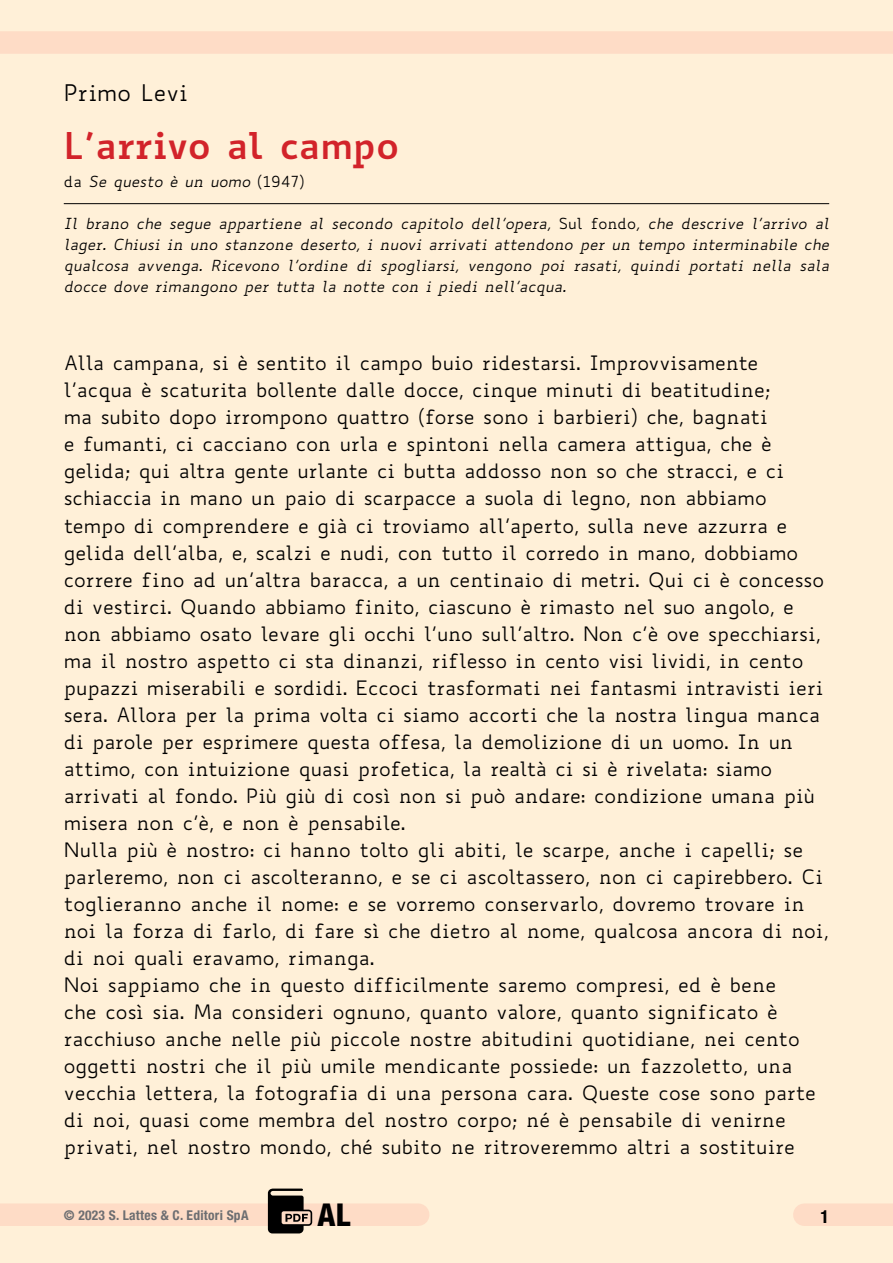
<style>
.page{position:relative;width:893px;height:1263px;background:#fff0d8}
.page>*{position:absolute;margin:0;border:0;box-sizing:border-box;transform-origin:0 0}
.t1{font:700 36px "Biancoenero";color:#d2232a}
.t2{font:800 condensed 31.5px "Helvetica Neue LT Std";color:#000}
.t3{font:22.5px "Biancoenero";color:#000}
.t4{font:19.5px/27px "Biancoenero";letter-spacing:-.005em;color:#000}
.t5{font:700 condensed 18px "Helvetica Neue LT Std";color:#000}
.t6{font:italic 15px/21px "Biancoenero";color:#000;text-align:justify}
.t7{font:700 condensed 13.5px "Helvetica Neue LT Std";letter-spacing:.02em;color:#6d6e71}
.s1{font-style:normal}
</style>
<div class="page">
<div style="left:0;top:1203px;width:418px;height:23px;background:#fedcc6"></div>
<div style="left:0;top:31px;width:893px;height:23px;background:#fedcc6"></div>
<hr style="left:64px;top:203px;width:765px;height:1px;background:#000">
<div style="left:804px;top:1203px;width:89px;height:23px;background:#fedcc6"></div>
<svg style="left:268px;top:1188px;width:44px;height:45px"></svg>
<p class="t3" style="left:64px;top:78px;width:126px">Primo Levi</p>
<h1 class="t1" style="left:64px;top:114px;width:337px">L’arrivo al campo</h1>
<p class="t6" style="left:64px;top:171px;width:242px"><span class="s1">da</span> Se questo è un uomo <span class="s1">(1947)</span></p>
<p class="t6" style="left:64px;top:213px;width:767px">Il brano che segue appartiene al secondo capitolo dell’opera, <span class="s1">Sul fondo</span>, che descrive l’arrivo al lager. Chiusi in uno stanzone deserto, i nuovi arrivati attendono per un tempo interminabile che qualcosa avvenga. Ricevono l’ordine di spogliarsi, vengono poi rasati, quindi portati nella sala docce dove rimangono per tutta la notte con i piedi nell’acqua.</p>
<p class="t4" style="left:64px;top:349px;width:766px">Alla campana, si è sentito il campo buio ridestarsi. Improvvisamente l’acqua è scaturita bollente dalle docce, cinque minuti di beatitudine;<br>ma subito dopo irrompono quattro (forse sono i barbieri) che, bagnati<br>e fumanti, ci cacciano con urla e spintoni nella camera attigua, che è gelida; qui altra gente urlante ci butta addosso non so che stracci, e ci schiaccia in mano un paio di scarpacce a suola di legno, non abbiamo tempo di comprendere e già ci troviamo all’aperto, sulla neve azzurra e gelida dell’alba, e, scalzi e nudi, con tutto il corredo in mano, dobbiamo correre fino ad un’altra baracca, a un centinaio di metri. Qui ci è concesso di vestirci. Quando abbiamo finito, ciascuno è rimasto nel suo angolo, e non abbiamo osato levare gli occhi l’uno sull’altro. Non c’è ove specchiarsi, ma il nostro aspetto ci sta dinanzi, riflesso in cento visi lividi, in cento pupazzi miserabili e sordidi. Eccoci trasformati nei fantasmi intravisti ieri sera. Allora per la prima volta ci siamo accorti che la nostra lingua manca di parole per esprimere questa offesa, la demolizione di un uomo. In un attimo, con intuizione quasi profetica, la realtà ci si è rivelata: siamo arrivati al fondo. Più giù di così non si può andare: condizione umana più misera non c’è, e non è pensabile.<br>Nulla più è nostro: ci hanno tolto gli abiti, le scarpe, anche i capelli; se parleremo, non ci ascolteranno, e se ci ascoltassero, non ci capirebbero. Ci toglieranno anche il nome: e se vorremo conservarlo, dovremo trovare in noi la forza di farlo, di fare sì che dietro al nome, qualcosa ancora di noi, di noi quali eravamo, rimanga.<br>Noi sappiamo che in questo difficilmente saremo compresi, ed è bene<br>che così sia. Ma consideri ognuno, quanto valore, quanto significato è racchiuso anche nelle più piccole nostre abitudini quotidiane, nei cento oggetti nostri che il più umile mendicante possiede: un fazzoletto, una vecchia lettera, la fotografia di una persona cara. Queste cose sono parte di noi, quasi come membra del nostro corpo; né è pensabile di venirne privati, nel nostro mondo, ché subito ne ritroveremmo altri a sostituire</p>
<p class="t7" style="left:64px;top:1206px;width:186px">© 2023 S. Lattes &amp; C. Editori SpA</p>
<h2 class="t2" style="left:318px;top:1195px;width:34px">AL</h2>
<p class="t5" style="left:820px;top:1206px;width:10px">1</p>
</div>
